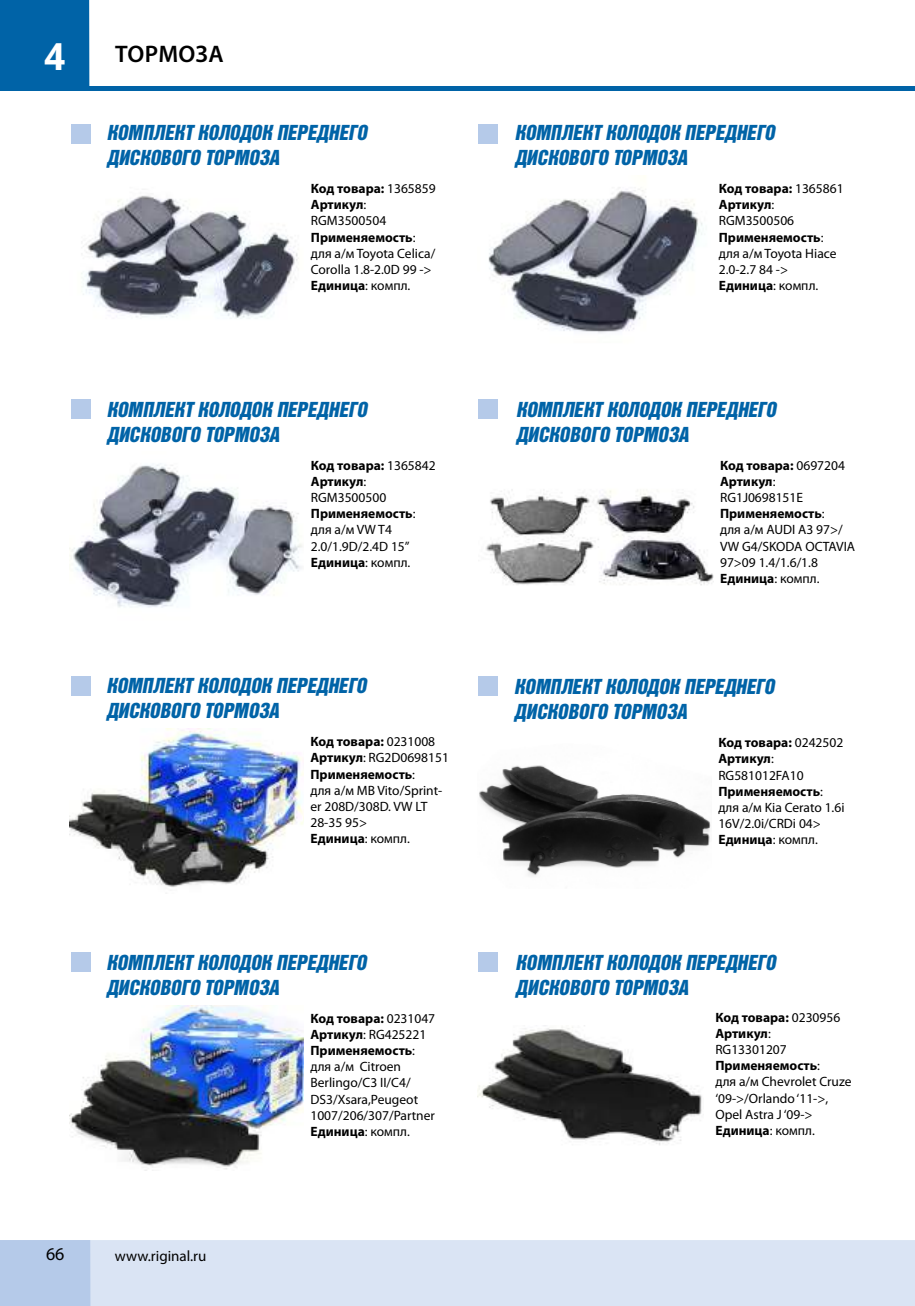
<style>
.page{position:relative;width:915px;height:1306px;background:#fff}
.page>*{position:absolute;margin:0;border:0;box-sizing:border-box;transform-origin:0 0}
.t1{font:700 37.5px "Noto Sans";color:#fff}
.t2{font:600 24px "Myriad Pro";letter-spacing:.01em;color:#000}
.t3{font:italic 21px/25.2px "Bastion Kontrast";color:#0063a7}
.t4{font:18px "Myriad Pro";color:#000}
.t5{font:15px "Myriad Pro";color:#000}
.t6{font:13.5px/16.2px "Myriad Pro";color:#000}
.s1{font-weight:700}
</style>
<div class="page">
<img style="left:83px;top:195px;width:216px;height:124px">
<img style="left:70px;top:463px;width:232px;height:145px">
<img style="left:488px;top:187px;width:215px;height:146px">
<img style="left:477px;top:1025px;width:225px;height:120px">
<img style="left:479px;top:765px;width:232px;height:111px">
<img style="left:486px;top:489px;width:227px;height:96px">
<img style="left:69px;top:1005px;width:234px;height:165px">
<img style="left:69px;top:728px;width:234px;height:159px">
<div style="left:71px;top:124px;width:19px;height:20px;background:#b5cae9"></div>
<div style="left:71px;top:400px;width:19px;height:19px;background:#b5cae9"></div>
<div style="left:71px;top:676px;width:19px;height:19px;background:#b5cae9"></div>
<div style="left:71px;top:952px;width:19px;height:20px;background:#b5cae9"></div>
<div style="left:478px;top:124px;width:19px;height:20px;background:#b5cae9"></div>
<div style="left:478px;top:400px;width:19px;height:19px;background:#b5cae9"></div>
<div style="left:478px;top:676px;width:19px;height:19px;background:#b5cae9"></div>
<div style="left:478px;top:952px;width:19px;height:20px;background:#b5cae9"></div>
<div style="left:90px;top:1240px;width:824px;height:65px;background:#dae4f4"></div>
<hr style="left:0;top:86px;width:914px;height:4px;background:#0063a7">
<div style="left:0;top:1240px;width:90px;height:65px;background:#b5cae9"></div>
<div style="left:0;top:0;width:89px;height:86px;background:#0063a7"></div>
<h1 class="t1" style="left:45px;top:30px;width:22px">4</h1>
<h2 class="t2" style="left:115px;top:41px;width:110px">ТОРМОЗА</h2>
<h3 class="t3" style="left:107px;top:120px;width:261px">КОМПЛЕКТ КОЛОДОК ПЕРЕДНЕГО<br>ДИСКОВОГО ТОРМОЗА</h3>
<p class="t6" style="left:311px;top:181px;width:126px"><span class="s1">Код товара:</span> 1365859<br><span class="s1">Артикул</span>:<br>RGM3500504<br><span class="s1">Применяемость</span>: для а/м Toyota Celica/<br>Corolla 1.8-2.0D 99 -&gt;<br><span class="s1">Единица</span>: компл.</p>
<h3 class="t3" style="left:107px;top:396px;width:261px">КОМПЛЕКТ КОЛОДОК ПЕРЕДНЕГО<br>ДИСКОВОГО ТОРМОЗА</h3>
<p class="t6" style="left:311px;top:457px;width:126px"><span class="s1">Код товара:</span> 1365842<br><span class="s1">Артикул</span>:<br>RGM3500500<br><span class="s1">Применяемость</span>: для а/м VW T4<br>2.0/1.9D/2.4D 15”<br><span class="s1">Единица</span>: компл.</p>
<h3 class="t3" style="left:106px;top:673px;width:261px">КОМПЛЕКТ КОЛОДОК ПЕРЕДНЕГО<br>ДИСКОВОГО ТОРМОЗА</h3>
<p class="t6" style="left:310px;top:733px;width:140px"><span class="s1">Код товара:</span> 0231008<br><span class="s1">Артикул</span>: RG2D0698151<br><span class="s1">Применяемость</span>:<br>для а/м MB Vito/Sprint&shy;er 208D/308D. VW LT<br>28-35 95&gt;<br><span class="s1">Единица</span>: компл.</p>
<h3 class="t3" style="left:106px;top:949px;width:261px">КОМПЛЕКТ КОЛОДОК ПЕРЕДНЕГО<br>ДИСКОВОГО ТОРМОЗА</h3>
<h3 class="t4" style="left:46px;top:1244px;width:20px">66</h3>
<p class="t5" style="left:115px;top:1247px;width:93px">www.riginal.ru</p>
<p class="t6" style="left:310px;top:1010px;width:126px"><span class="s1">Код товара:</span> 0231047<br><span class="s1">Артикул</span>: RG425221<br><span class="s1">Применяемость</span>: для а/м Citroen<br>Berlingo/C3 II/C4/<br>DS3/Xsara,Peugeot<br>1007/206/307/Partner<br><span class="s1">Единица</span>: компл.</p>
<h3 class="t3" style="left:514px;top:120px;width:261px">КОМПЛЕКТ КОЛОДОК ПЕРЕДНЕГО<br>ДИСКОВОГО ТОРМОЗА</h3>
<p class="t6" style="left:718px;top:181px;width:126px"><span class="s1">Код товара:</span> 1365861<br><span class="s1">Артикул</span>:<br>RGM3500506<br><span class="s1">Применяемость</span>: для а/м Toyota Hiace<br>2.0-2.7 84 -&gt;<br><span class="s1">Единица</span>: компл.</p>
<h3 class="t3" style="left:516px;top:396px;width:261px">КОМПЛЕКТ КОЛОДОК ПЕРЕДНЕГО<br>ДИСКОВОГО ТОРМОЗА</h3>
<p class="t6" style="left:719px;top:457px;width:137px"><span class="s1">Код товара:</span> 0697204<br><span class="s1">Артикул</span>:<br>RG1J0698151E<br><span class="s1">Применяемость</span>:<br>для а/м AUDI A3 97&gt;/<br>VW G4/SKODA OCTAVIA<br>97&gt;09 1.4/1.6/1.8<br><span class="s1">Единица</span>: компл.</p>
<h3 class="t3" style="left:514px;top:674px;width:261px">КОМПЛЕКТ КОЛОДОК ПЕРЕДНЕГО<br>ДИСКОВОГО ТОРМОЗА</h3>
<p class="t6" style="left:718px;top:734px;width:128px"><span class="s1">Код товара:</span> 0242502<br><span class="s1">Артикул</span>:<br>RG581012FA10<br><span class="s1">Применяемость</span>: для а/м Kia Cerato 1.6i<br>16V/2.0i/CRDi 04&gt;<br><span class="s1">Единица</span>: компл.</p>
<h3 class="t3" style="left:515px;top:949px;width:261px">КОМПЛЕКТ КОЛОДОК ПЕРЕДНЕГО<br>ДИСКОВОГО ТОРМОЗА</h3>
<p class="t6" style="left:715px;top:1009px;width:138px"><span class="s1">Код товара:</span> 0230956<br><span class="s1">Артикул</span>:<br>RG13301207<br><span class="s1">Применяемость</span>:<br>для а/м Chevrolet Cruze ‘09-&gt;/Orlando ‘11-&gt;,<br>Opel Astra J ‘09-&gt;<br><span class="s1">Единица</span>: компл.</p>
</div>
